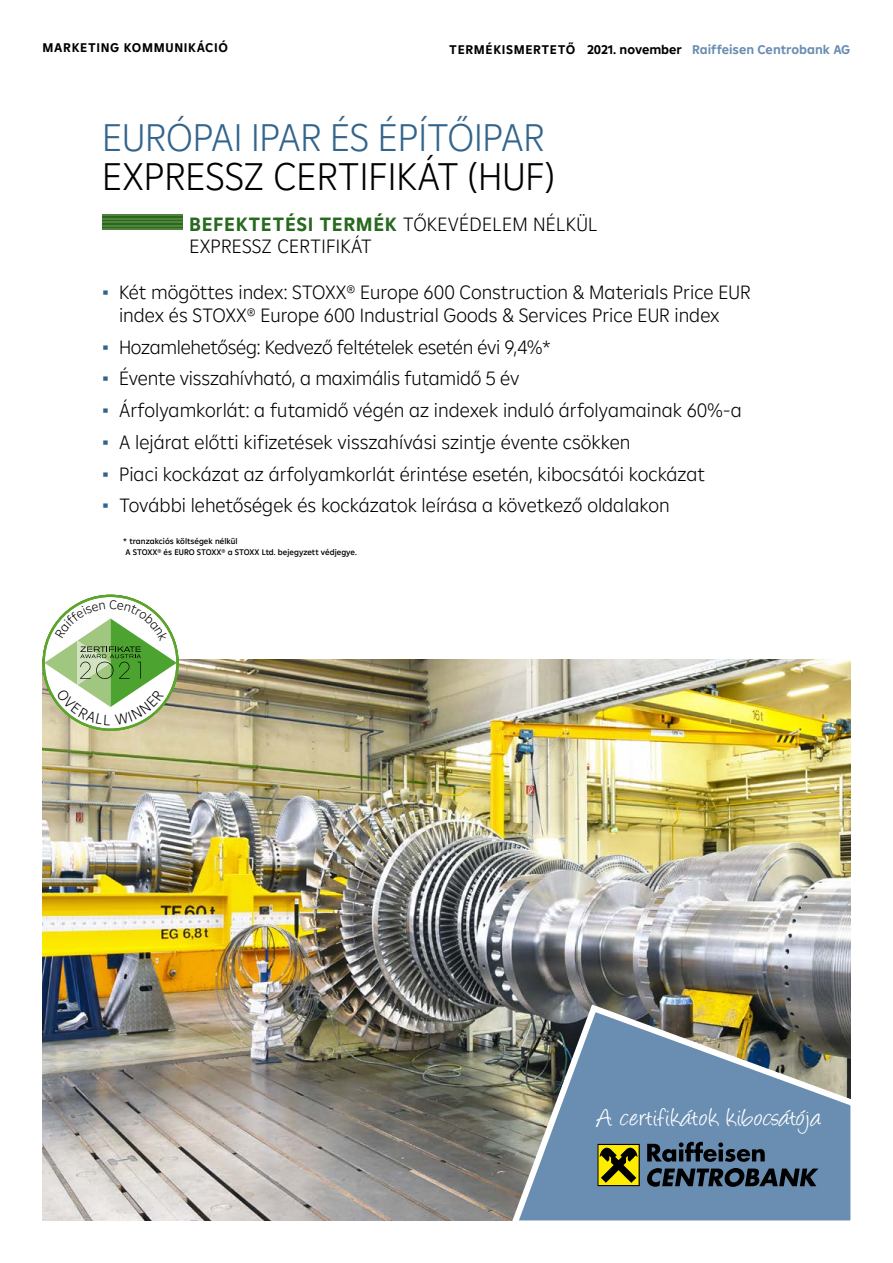
<style>
.page{position:relative;width:893px;height:1263px;background:#fff}
.page>*{position:absolute;margin:0;border:0;box-sizing:border-box;transform-origin:0 0}
.Titel_Blau{font:300 39px "Amalia";color:#000}
.Titel_Blau-2{font:300 39px "Amalia";letter-spacing:-.005em;color:#33648b}
.t1{font:28.5px "Angelina";letter-spacing:.015em;color:#fff}
.t2{font:300 19.5px/23.2px "Amalia";color:#000}
.t3{font:700 19.5px "Amalia";letter-spacing:.03em;color:#27691e}
.Kopfzeile{font:700 12.75px "Amalia";color:#000}
.Kopfzeile-2{font:700 12.75px "Amalia";letter-spacing:.05em;color:#000}
.Disclaimer{font:500 8.25px "Amalia";color:#000}
.s1{color:#698eb2}
.s2{font-weight:300;color:#000}
.s3{font-family:"Trebuchet MS";font-weight:400;color:#33648b}
</style>
<div class="page">
<img style="left:43px;top:660px;width:807px;height:560px">
<img style="left:506px;top:1001px;width:345px;height:220px">
<svg style="left:597px;top:1144px;width:43px;height:42px"></svg>
<div style="left:598px;top:1145px;width:41px;height:40px;background:#ffed00"></div>
<svg style="left:600px;top:1148px;width:37px;height:35px"></svg>
<svg style="left:647px;top:1142px;width:118px;height:20px;background:#384c5f"></svg>
<svg style="left:647px;top:1168px;width:171px;height:19px;background:#2f4050"></svg>
<div style="left:103px;top:215px;width:80px;height:15px;background:#27691e"></div>
<hr style="left:103px;top:218px;width:80px;height:2px;background:#53823d">
<hr style="left:103px;top:215px;width:80px;height:1px;background:#53823d">
<hr style="left:103px;top:228px;width:80px;height:2px;background:#53823d">
<hr style="left:103px;top:221px;width:80px;height:2px;background:#53823d">
<hr style="left:103px;top:225px;width:80px;height:2px;background:#53823d">
<svg style="left:44px;top:600px;width:133px;height:125px"></svg>
<p class="Kopfzeile-2" style="left:43px;top:39px;width:187px">MARKETING KOMMUNIKÁCIÓ</p>
<p class="Kopfzeile" style="left:449px;top:41px;width:403px">TERMÉKISMERTETŐ 2021. november <span class="s1">Raiffeisen Centrobank AG</span></p>
<p class="Titel_Blau-2" style="left:102px;top:112px;width:444px">EURÓPAI IPAR ÉS ÉPÍTŐIPAR</p>
<p class="Titel_Blau" style="left:102px;top:151px;width:454px">EXPRESSZ CERTIFIKÁT (HUF)</p>
<p class="t3" style="left:189px;top:212px;width:410px">BEFEKTETÉSI TERMÉK <span class="s2">TŐKEVÉDELEM NÉLKÜL</span></p>
<p class="t2" style="left:189px;top:233px;width:184px">EXPRESSZ CERTIFIKÁT</p>
<p class="t2" style="left:119px;top:279px;width:633px;text-indent:-17px"><span class="s3">▪</span> Két mögöttes index: STOXX® Europe 600 Construction &amp; Materials Price EUR index és STOXX® Europe 600 Industrial Goods &amp; Services Price EUR index</p>
<p class="t2" style="left:102px;top:334px;width:450px"><span class="s3">▪</span> Hozamlehetőség: Kedvező feltételek esetén évi 9,4%*</p>
<p class="t2" style="left:102px;top:366px;width:419px"><span class="s3">▪</span> Évente visszahívható, a maximális futamidő 5 év</p>
<p class="t2" style="left:102px;top:398px;width:641px"><span class="s3">▪</span> Árfolyamkorlát: a futamidő végén az indexek induló árfolyamainak 60%-a</p>
<p class="t2" style="left:102px;top:430px;width:530px"><span class="s3">▪</span> A lejárat előtti kifizetések visszahívási szintje évente csökken</p>
<p class="t2" style="left:102px;top:461px;width:604px"><span class="s3">▪</span> Piaci kockázat az árfolyamkorlát érintése esetén, kibocsátói kockázat</p>
<p class="t2" style="left:102px;top:493px;width:569px"><span class="s3">▪</span> További lehetőségek és kockázatok leírása a következő oldalakon</p>
<p class="Disclaimer" style="left:123px;top:536px;width:116px">* tranzakciós költségek nélkül</p>
<p class="Disclaimer" style="left:125px;top:546px;width:233px">A STOXX® és EURO STOXX® a STOXX Ltd. bejegyzett védjegye.</p>
<p class="t1" style="left:597px;top:1106px;width:225px">A certifikátok kibocsátója</p>
</div>
